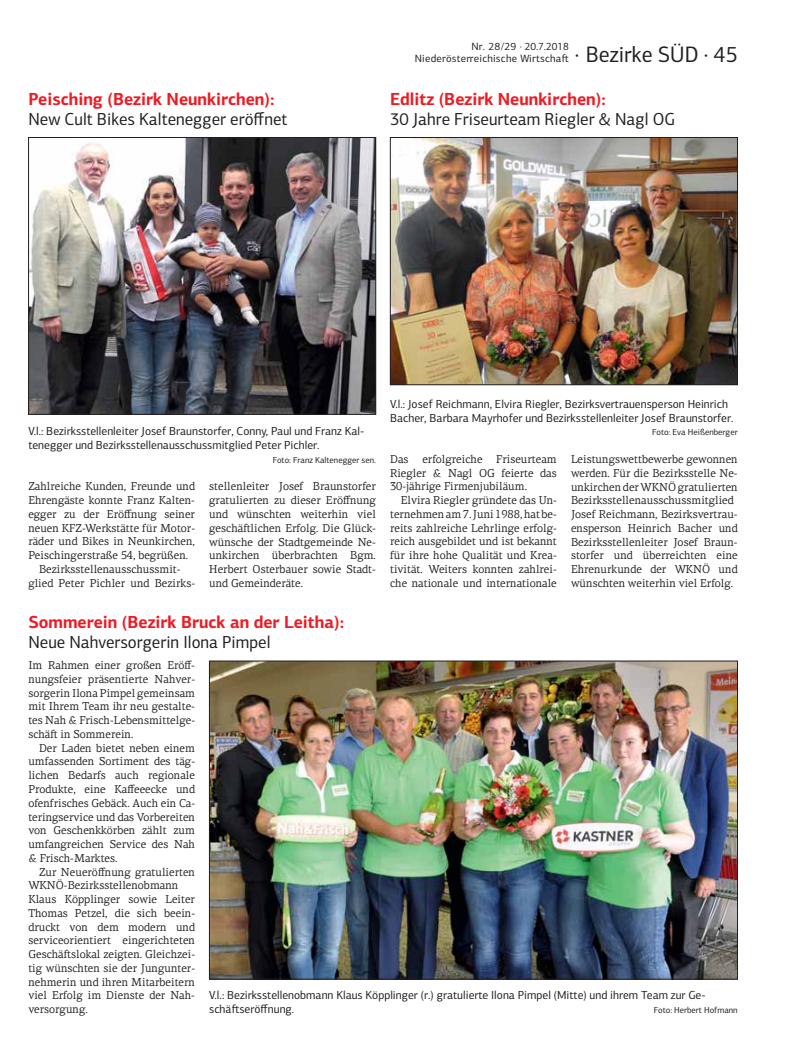
<style>
.page{position:relative;width:798px;height:1063px;background:#fff}
.page>*{position:absolute;margin:0;border:0;box-sizing:border-box;transform-origin:0 0}
.t1{font:22.5px "PF Centro Sans Pro";color:#231f20;scale:.96 1}
.t2{font:17.5px "PF Centro Sans Pro";color:#231f20;scale:.96 1}
.t3{font:700 17.5px "PF Centro Sans Pro";color:#ed1c24;scale:.96 1}
.t4{font:11.75px/13.8px "PF Centro Sans Pro";color:#231f20}
.t5{font:11.5px/13.8px "PF Centro Serif Pro";color:#231f20;text-align:justify;scale:.96 1}
.t6{font:10.62px/11.9px "PF Centro Sans Pro";letter-spacing:.02em;color:#231f20;text-align:right}
.t7{font:8.75px "PF Centro Sans Pro";color:#231f20}
</style>
<div class="page">
<img style="left:30px;top:139px;width:344px;height:274px">
<div style="left:28px;top:137px;width:348px;height:278px;border:1px solid #231f20"></div>
<img style="left:392px;top:139px;width:343px;height:244px">
<div style="left:390px;top:137px;width:347px;height:248px;border:1px solid #231f20"></div>
<img style="left:211px;top:663px;width:524px;height:314px">
<div style="left:209px;top:661px;width:528px;height:318px;border:1px solid #231f20"></div>
<h2 class="t3" style="left:28px;top:92px;width:258px">Peisching (Bezirk Neunkirchen):</h2>
<h2 class="t2" style="left:28px;top:112px;width:271px">New Cult Bikes Kaltenegger eröffnet</h2>
<p class="t6" style="left:414px;top:42px;width:155px">Nr. 28/29 · 20.7.2018<br>Niederösterreichische Wirtscha-</p>
<h1 class="t1" style="left:574px;top:46px;width:171px">· Bezirke SÜD · 45</h1>
<h2 class="t3" style="left:390px;top:92px;width:226px">Edlitz (Bezirk Neunkirchen):</h2>
<h2 class="t2" style="left:390px;top:112px;width:298px">30 Jahre Friseurteam Riegler &amp; Nagl OG</h2>
<p class="t4" style="left:28px;top:426px;width:337px">V.l.: Bezirksstellenleiter Josef Braunstorfer, Conny, Paul und Franz Kal&shy;tenegger und Bezirksstellenausschussmitglied Peter Pichler.</p>
<p class="t7" style="left:273px;top:457px;width:104px">Foto: Franz Kaltenegger sen.</p>
<p class="t5" style="left:28px;top:481px;width:175px">Zahlreiche Kunden, Freunde und</p>
<p class="t5" style="left:28px;top:495px;width:175px">Ehrengäste konnte Franz Kalten-</p>
<p class="t5" style="left:28px;top:508px;width:175px">egger zu der Eröffnung seiner</p>
<p class="t5" style="left:28px;top:522px;width:175px">neuen KFZ-Werkstätte für Motor-</p>
<p class="t5" style="left:28px;top:536px;width:175px">räder und Bikes in Neunkirchen,</p>
<p class="t5" style="left:28px;top:550px;width:168px">Peischingerstraße 54, begrüßen.</p>
<p class="t5" style="left:39px;top:563px;width:149px">Bezirksstellenausschussmit-</p>
<p class="t5" style="left:28px;top:577px;width:175px">glied Peter Pichler und Bezirks-</p>
<p class="t5" style="left:209px;top:481px;width:175px">stellenleiter Josef Braunstorfer gratulierten zu dieser Eröffnung und wünschten weiterhin viel geschä-lichen Erfolg. Die Glück&shy;wünsche der Stadtgemeinde Ne&shy;unkirchen überbrachten Bgm.<br>Herbert Osterbauer sowie Stadt&shy;und Gemeinderäte.</p>
<p class="t4" style="left:390px;top:398px;width:345px">V.l.: Josef Reichmann, Elvira Riegler, Bezirksvertrauensperson Heinrich<br>Bacher, Barbara Mayrhofer und Bezirksstellenleiter Josef Braunstorfer.</p>
<p class="t7" style="left:652px;top:429px;width:87px">Foto: Eva Heißenberger</p>
<p class="t5" style="left:390px;top:453px;width:175px">Das erfolgreiche Friseurteam Riegler &amp; Nagl OG feierte das 30-jährige Firmenjubiläum.</p>
<p class="t5" style="left:390px;top:495px;width:175px;text-indent:11px">Elvira Riegler gründete das Un&shy;ternehmen am 7. Juni 1988, hat be&shy;reits zahlreiche Lehrlinge erfolg&shy;reich ausgebildet und ist bekannt für ihre hohe Qualität und Krea&shy;tivität. Weiters konnten zahlrei&shy;che nationale und internationale</p>
<p class="t5" style="left:570px;top:453px;width:175px;text-align:left">Leistungswettbewerbe gewonnen werden. Für die Bezirksstelle Ne&shy;unkirchen der WKNÖ gratulierten Bezirksstellenausschussmitglied Josef Reichmann, Bezirksvertrau&shy;ensperson Heinrich Bacher und Bezirksstellenleiter Josef Braun&shy;storfer und überreichten eine Ehrenurkunde der WKNÖ und wünschten weiterhin viel Erfolg.</p>
<h2 class="t3" style="left:28px;top:615px;width:330px">Sommerein (Bezirk Bruck an der Leitha):</h2>
<h2 class="t2" style="left:28px;top:635px;width:253px">Neue Nahversorgerin Ilona Pimpel</h2>
<p class="t5" style="left:28px;top:660px;width:175px">Im Rahmen einer großen Eröff&shy;nungsfeier präsentierte Nahver&shy;sorgerin Ilona Pimpel gemeinsam mit Ihrem Team ihr neu gestalte&shy;tes Nah &amp; Frisch-Lebensmittelge&shy;schä- in Sommerein.</p>
<p class="t5" style="left:28px;top:742px;width:175px;text-indent:11px">Der Laden bietet neben einem umfassenden Sortiment des täg&shy;lichen Bedarfs auch regionale Produkte, eine Kaffeeecke und ofenfrisches Gebäck. Auch ein Ca&shy;teringservice und das Vorbereiten von Geschenkkörben zählt zum umfangreichen Service des Nah &amp; Frisch-Marktes.</p>
<p class="t5" style="left:28px;top:866px;width:175px;text-align:left;text-indent:11px">Zur Neueröffnung gratulierten<br>WKNÖ-Bezirksstellenobmann<br>Klaus Köpplinger sowie Leiter<br>Thomas Petzel, die sich beein&shy;druckt von dem modern und serviceorientiert eingerichteten<br>Geschä-slokal zeigten. Gleichzei&shy;tig wünschten sie der Jungunter&shy;nehmerin und ihren Mitarbeitern viel Erfolg im Dienste der Nah&shy;versorgung.</p>
<p class="t4" style="left:209px;top:990px;width:497px">V.l.: Bezirksstellenobmann Klaus Köpplinger (r.) gratulierte Ilona Pimpel (Mitte) und ihrem Team zur Ge&shy;schä-seröffnung.</p>
<p class="t7" style="left:653px;top:1007px;width:85px">Foto: Herbert Hofmann</p>
</div>
